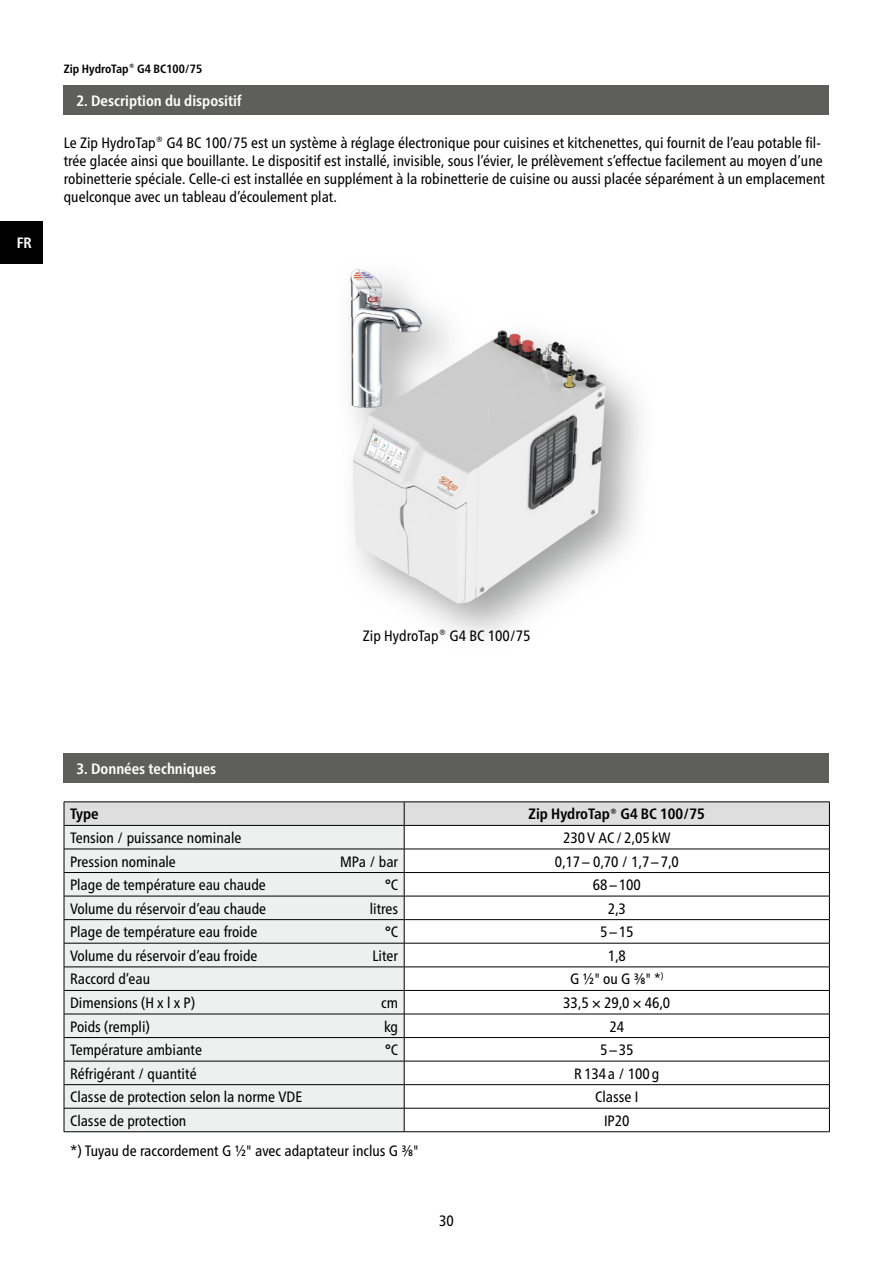
<style>
.page{position:relative;width:893px;height:1263px;background:#fff}
.page>*{position:absolute;margin:0;border:0;box-sizing:border-box;transform-origin:0 0}
.t1{font:condensed 15px/18px "Frutiger Neue LTW1 G";color:#000}
.t2{font:700 condensed 15px "Frutiger Neue LTW1 G";color:#fff}
.t3{font:700 condensed 15px "Frutiger Neue LTW1 G";color:#000}
.t4{font:700 condensed 12px "Frutiger Neue LTW1 G";color:#000}
.s1{font-size:13.5px}
</style>
<div class="page">
<div style="left:0;top:221px;width:43px;height:43px;background:#000"></div>
<div style="left:64px;top:85px;width:765px;height:30px;background:#5e5e5d"></div>
<div style="left:64px;top:753px;width:765px;height:29px;background:#5e5e5d"></div>
<hr style="left:64px;top:1131px;width:340px;height:1px;background:#000">
<hr style="left:404px;top:1131px;width:426px;height:1px;background:#000">
<svg style="left:64px;top:802px;width:766px;height:329px"></svg>
<img style="left:350px;top:269px;width:73px;height:39px">
<img style="left:353px;top:408px;width:85px;height:50px">
<img style="left:350px;top:308px;width:89px;height:10px">
<img style="left:489px;top:330px;width:150px;height:299px">
<img style="left:438px;top:408px;width:51px;height:221px">
<img style="left:352px;top:458px;width:86px;height:162px">
<img style="left:350px;top:318px;width:150px;height:90px">
<p class="t2" style="left:17px;top:234px;width:17px">FR</p>
<p class="t4" style="left:64px;top:62px;width:140px">Zip HydroTap® G4 BC100/75</p>
<p class="t2" style="left:77px;top:92px;width:167px">2. Description du dispositif</p>
<p class="t1" style="left:64px;top:133px;width:763px">Le Zip HydroTap® G4 BC 100/75 est un système à réglage électronique pour cuisines et kitchenettes, qui fournit de l’eau potable fil&shy;trée glacée ainsi que bouillante. Le dispositif est installé, invisible, sous l’évier, le prélèvement s’effectue facilement au moyen d’une robinetterie spéciale. Celle-ci est installée en supplément à la robinetterie de cuisine ou aussi placée séparément à un emplacement quelconque avec un tableau d’écoulement plat.</p>
<p class="t1" style="left:363px;top:627px;width:169px">Zip HydroTap® G4 BC 100/75</p>
<p class="t2" style="left:77px;top:760px;width:141px">3. Données techniques</p>
<p class="t3" style="left:70px;top:805px;width:30px">Type</p>
<p class="t3" style="left:529px;top:805px;width:178px">Zip HydroTap® G4 BC 100/75</p>
<p class="t1" style="left:70px;top:829px;width:173px">Tension / puissance nominale</p>
<p class="t1" style="left:563px;top:829px;width:109px">230 V AC / 2,05 kW</p>
<p class="t1" style="left:70px;top:852px;width:107px">Pression nominale</p>
<p class="t1" style="left:340px;top:852px;width:60px">MPa / bar</p>
<p class="t1" style="left:555px;top:852px;width:126px">0,17 – 0,70 / 1,7 – 7,0</p>
<p class="t1" style="left:70px;top:876px;width:197px">Plage de température eau chaude</p>
<p class="t1" style="left:385px;top:876px;width:15px">°C</p>
<p class="t1" style="left:593px;top:876px;width:50px">68 – 100</p>
<p class="t1" style="left:70px;top:899px;width:198px">Volume du réservoir d’eau chaude</p>
<p class="t1" style="left:370px;top:899px;width:30px">litres</p>
<p class="t1" style="left:608px;top:899px;width:20px">2,3</p>
<p class="t1" style="left:70px;top:923px;width:189px">Plage de température eau froide</p>
<p class="t1" style="left:385px;top:923px;width:15px">°C</p>
<p class="t1" style="left:600px;top:923px;width:35px">5 – 15</p>
<p class="t1" style="left:70px;top:946px;width:189px">Volume du réservoir d’eau froide</p>
<p class="t1" style="left:372px;top:946px;width:27px">Liter</p>
<p class="t1" style="left:608px;top:946px;width:20px">1,8</p>
<p class="t1" style="left:70px;top:970px;width:82px">Raccord d’eau</p>
<p class="t1" style="left:570px;top:970px;width:95px">G ½" ou G ⅜" <span class="s1">*</span><sup>)</sup></p>
<p class="t1" style="left:70px;top:994px;width:127px">Dimensions (H x l x P)</p>
<p class="t1" style="left:381px;top:994px;width:18px">cm</p>
<p class="t1" style="left:563px;top:994px;width:109px">33,5 × 29,0 × 46,0</p>
<p class="t1" style="left:70px;top:1017px;width:81px">Poids (rempli)</p>
<p class="t1" style="left:384px;top:1017px;width:16px">kg</p>
<p class="t1" style="left:609px;top:1017px;width:16px">24</p>
<p class="t1" style="left:70px;top:1041px;width:134px">Température ambiante</p>
<p class="t1" style="left:385px;top:1041px;width:15px">°C</p>
<p class="t1" style="left:600px;top:1041px;width:35px">5 – 35</p>
<p class="t1" style="left:70px;top:1064px;width:128px">Réfrigérant / quantité</p>
<p class="t1" style="left:574px;top:1064px;width:87px">R 134 a / 100 g</p>
<p class="t1" style="left:70px;top:1088px;width:234px">Classe de protection selon la norme VDE</p>
<p class="t1" style="left:595px;top:1088px;width:45px">Classe I</p>
<p class="t1" style="left:70px;top:1111px;width:118px">Classe de protection</p>
<p class="t1" style="left:604px;top:1111px;width:27px">IP20</p>
<p class="t1" style="left:70px;top:1142px;width:350px">*) Tuyau de raccordement G ½" avec adaptateur inclus G ⅜"</p>
<p class="t1" style="left:439px;top:1212px;width:16px">30</p>
</div>
